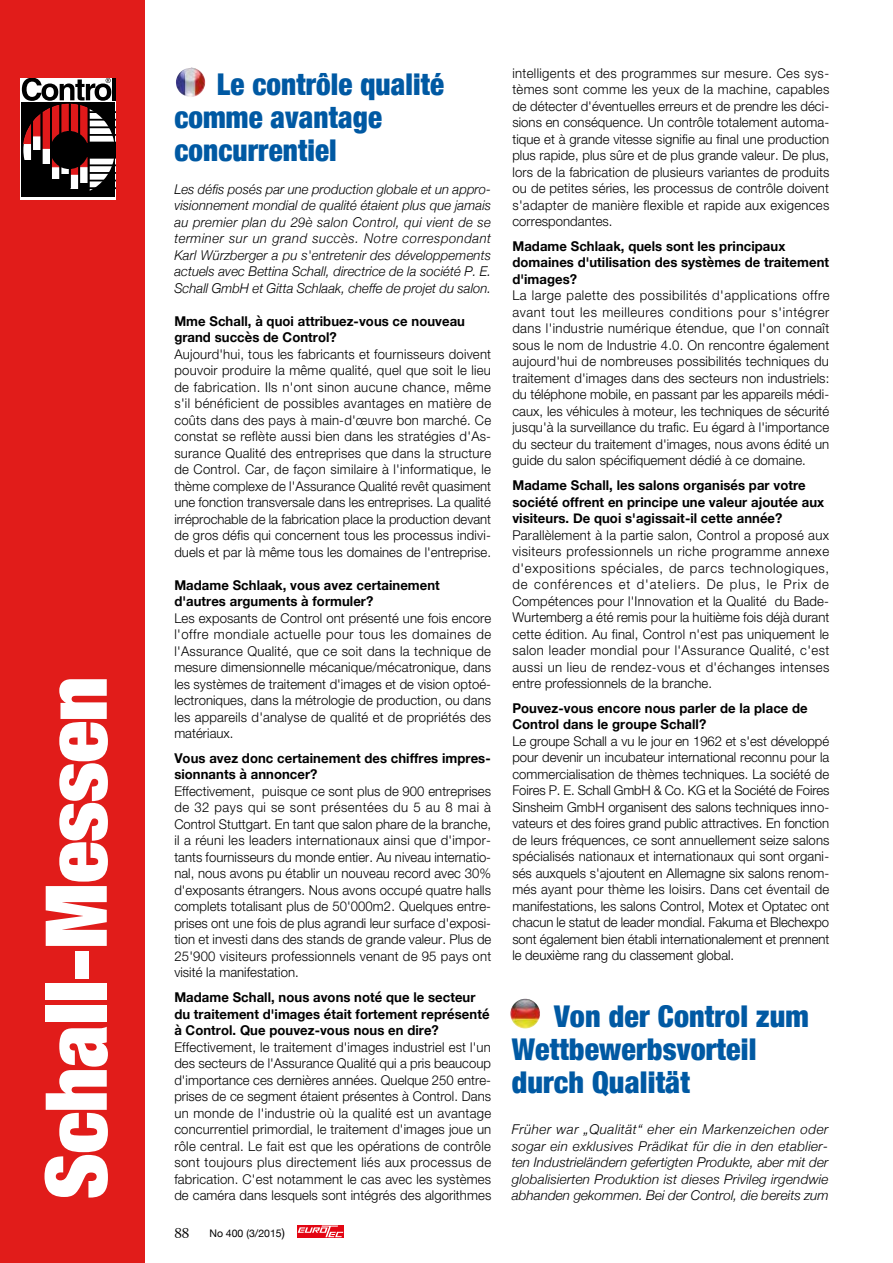
<style>
.page{position:relative;width:893px;height:1263px;background:#fff}
.page>*{position:absolute;margin:0;border:0;box-sizing:border-box;transform-origin:0 0}
.t1{font:900 expanded 85.5px "Helvetica Neue";color:#fff}
.t2{font:900 condensed 30px/33px "Helvetica Neue";letter-spacing:.005em;color:#0059a3}
.t3{font:300 13.5px/16.5px "Helvetica Neue";letter-spacing:.005em;color:#000;text-align:justify}
.t4{font:700 13.5px/16.5px "Helvetica Neue";letter-spacing:.005em;color:#000}
.t5{font:italic 300 13.5px/16.5px "Helvetica Neue";letter-spacing:.005em;color:#000;text-align:justify}
.t6{font:10.5px "Helvetica Neue";color:#000}
.s1{font-size:12px}
</style>
<div class="page">
<div style="left:297px;top:1225px;width:47px;height:12px;background:#e30613"></div>
<svg style="left:298px;top:1225px;width:45px;height:12px"></svg>
<div style="left:0;top:0;width:145px;height:1263px;background:#e11c1a"></div>
<div style="left:20px;top:78px;width:95px;height:122px;background:linear-gradient(to right,#fff,#fff)"></div>
<svg style="left:22px;top:102px;width:93px;height:95px"></svg>
<svg style="left:22px;top:78px;width:93px;height:103px"></svg>
<div style="left:50px;top:131px;width:38px;height:38px;background:#000;border-radius:50%"></div>
<div style="left:42px;top:165px;width:9px;height:28px;background:#000"></div>
<div style="left:23px;top:160px;width:9px;height:31px;background:#000"></div>
<div style="left:32px;top:150px;width:10px;height:42px;background:#000"></div>
<div style="left:51px;top:179px;width:9px;height:18px;background:#000"></div>
<div style="left:60px;top:174px;width:10px;height:23px;background:#000"></div>
<hr style="left:59px;top:104px;width:2px;height:86px;background:#000">
<hr style="left:88px;top:105px;width:2px;height:90px;background:#000">
<hr style="left:31px;top:105px;width:2px;height:85px;background:#000">
<hr style="left:41px;top:105px;width:1px;height:85px;background:#000">
<hr style="left:50px;top:105px;width:2px;height:85px;background:#000">
<hr style="left:69px;top:103px;width:2px;height:86px;background:#000">
<hr style="left:78px;top:104px;width:2px;height:86px;background:#000">
<img style="left:510px;top:999px;width:30px;height:29px;border-radius:15px">
<img style="left:176px;top:68px;width:29px;height:29px">
<h1 class="t1" style="left:22px;top:1199px;width:524px;rotate:-90deg">Schall-Messen</h1>
<h2 class="t2" style="left:174px;top:66px;width:271px;text-indent:43px">Le contrôle qualité comme avantage concurrentiel</h2>
<p class="t5" style="left:174px;top:180px;width:318px">Les défis posés par une production globale et un appro&shy;visionnement mondial de qualité étaient plus que jamais au premier plan du 29è salon Control, qui vient de se terminer sur un grand succès. Notre correspondant Karl Würzberger a pu s'entretenir des développements actuels avec Bettina Schall, directrice de la société P. E.<br>Schall GmbH et Gitta Schlaak, cheffe de projet du salon.</p>
<p class="t4" style="left:174px;top:313px;width:292px">Mme Schall, à quoi attribuez-vous ce nouveau grand succès de Control?</p>
<p class="t3" style="left:174px;top:345px;width:318px">Aujourd'hui, tous les fabricants et fournisseurs doivent pouvoir produire la même qualité, quel que soit le lieu de fabrication. Ils n'ont sinon aucune chance, même s'il bénéficient de possibles avantages en matière de coûts dans des pays à main-d'œuvre bon marché. Ce constat se reflète aussi bien dans les stratégies d'As&shy;surance Qualité des entreprises que dans la structure de Control. Car, de façon similaire à l'informatique, le thème complexe de l'Assurance Qualité revêt quasiment une fonction transversale dans les entreprises. La qualité irréprochable de la fabrication place la production devant de gros défis qui concernent tous les processus indivi&shy;duels et par là même tous les domaines de l'entreprise.</p>
<p class="t4" style="left:174px;top:577px;width:267px">Madame Schlaak, vous avez certainement d'autres arguments à formuler?</p>
<p class="t3" style="left:174px;top:609px;width:318px">Les exposants de Control ont présenté une fois encore l'offre mondiale actuelle pour tous les domaines de l'Assurance Qualité, que ce soit dans la technique de mesure dimensionnelle mécanique/mécatronique, dans les systèmes de traitement d'images et de vision optoé&shy;lectroniques, dans la métrologie de production, ou dans les appareils d'analyse de qualité et de propriétés des matériaux.</p>
<p class="t4" style="left:174px;top:750px;width:318px">Vous avez donc certainement des chiffres impres&shy;sionnants à annoncer?</p>
<p class="t3" style="left:174px;top:782px;width:318px">Effectivement, puisque ce sont plus de 900 entreprises de 32 pays qui se sont présentées du 5 au 8 mai à Control Stuttgart. En tant que salon phare de la branche, il a réuni les leaders internationaux ainsi que d'impor&shy;tants fournisseurs du monde entier. Au niveau internatio&shy;nal, nous avons pu établir un nouveau record avec 30% d'exposants étrangers. Nous avons occupé quatre halls complets totalisant plus de 50'000m2. Quelques entre&shy;prises ont une fois de plus agrandi leur surface d'exposi&shy;tion et investi dans des stands de grande valeur. Plus de 25'900 visiteurs professionnels venant de 95 pays ont visité la manifestation.</p>
<p class="t4" style="left:174px;top:989px;width:317px">Madame Schall, nous avons noté que le secteur du traitement d'images était fortement représenté à Control. Que pouvez-vous nous en dire?</p>
<p class="t3" style="left:174px;top:1038px;width:318px">Effectivement, le traitement d'images industriel est l'un des secteurs de l'Assurance Qualité qui a pris beaucoup d'importance ces dernières années. Quelque 250 entre&shy;prises de ce segment étaient présentes à Control. Dans un monde de l'industrie où la qualité est un avantage concurrentiel primordial, le traitement d'images joue un rôle central. Le fait est que les opérations de contrôle sont toujours plus directement liés aux processus de fabrication. C'est notamment le cas avec les systèmes de caméra dans lesquels sont intégrés des algorithmes</p>
<p class="t6" style="left:209px;top:1226px;width:77px">No 400 (3/2015<span class="s1">)</span></p>
<p class="t3" style="left:512px;top:64px;width:318px">intelligents et des programmes sur mesure. Ces sys&shy;tèmes sont comme les yeux de la machine, capables de détecter d'éventuelles erreurs et de prendre les déci&shy;sions en conséquence. Un contrôle totalement automa&shy;tique et à grande vitesse signifie au final une production plus rapide, plus sûre et de plus grande valeur. De plus, lors de la fabrication de plusieurs variantes de produits ou de petites séries, les processus de contrôle doivent s'adapter de manière flexible et rapide aux exigences correspondantes.</p>
<p class="t4" style="left:512px;top:238px;width:318px">Madame Schlaak, quels sont les principaux domaines d'utilisation des systèmes de traitement d'images?</p>
<p class="t3" style="left:512px;top:287px;width:319px">La large palette des possibilités d'applications offre avant tout les meilleures conditions pour s'intégrer dans l'industrie numérique étendue, que l'on connaît sous le nom de Industrie 4.0. On rencontre également aujourd'hui de nombreuses possibilités techniques du traitement d'images dans des secteurs non industriels: du téléphone mobile, en passant par les appareils médi&shy;caux, les véhicules à moteur, les techniques de sécurité jusqu'à la surveillance du trafic. Eu égard à l'importance du secteur du traitement d'images, nous avons édité un guide du salon spécifiquement dédié à ce domaine.</p>
<p class="t4" style="left:512px;top:477px;width:313px">Madame Schall, les salons organisés par votre société offrent en principe une valeur ajoutée aux visiteurs. De quoi s'agissait-il cette année?</p>
<p class="t3" style="left:512px;top:526px;width:318px">Parallèlement à la partie salon, Control a proposé aux visiteurs professionnels un riche programme annexe d'expositions spéciales, de parcs technologiques, de conférences et d'ateliers. De plus, le Prix de Compétences pour l'Innovation et la Qualité du Bade-Wurtemberg a été remis pour la huitième fois déjà durant cette édition. Au final, Control n'est pas uniquement le salon leader mondial pour l'Assurance Qualité, c'est aussi un lieu de rendez-vous et d'échanges intenses entre professionnels de la branche.</p>
<p class="t4" style="left:512px;top:700px;width:297px">Pouvez-vous encore nous parler de la place de<br>Control dans le groupe Schall?</p>
<p class="t3" style="left:512px;top:732px;width:318px">Le groupe Schall a vu le jour en 1962 et s'est développé pour devenir un incubateur international reconnu pour la commercialisation de thèmes techniques. La société de Foires P. E. Schall GmbH &amp; Co. KG et la Société de Foires Sinsheim GmbH organisent des salons techniques inno&shy;vateurs et des foires grand public attractives. En fonction de leurs fréquences, ce sont annuellement seize salons spécialisés nationaux et internationaux qui sont organi&shy;sés auxquels s'ajoutent en Allemagne six salons renom&shy;més ayant pour thème les loisirs. Dans cet éventail de manifestations, les salons Control, Motex et Optatec ont chacun le statut de leader mondial. Fakuma et Blechexpo sont également bien établi internationalement et prennent le deuxième rang du classement global.</p>
<h2 class="t2" style="left:512px;top:998px;width:299px;text-indent:43px">Von der Control zum<br>Wettbewerbsvorteil durch Qualität</h2>
<p class="t5" style="left:512px;top:1120px;width:318px">Früher war „Qualität“ eher ein Markenzeichen oder sogar ein exklusives Prädikat für die in den etablier&shy;ten Industrieländern gefertigten Produkte, aber mit der globalisierten Produktion ist dieses Privileg irgendwie abhanden gekommen. Bei der Control, die bereits zum</p>
</div>
